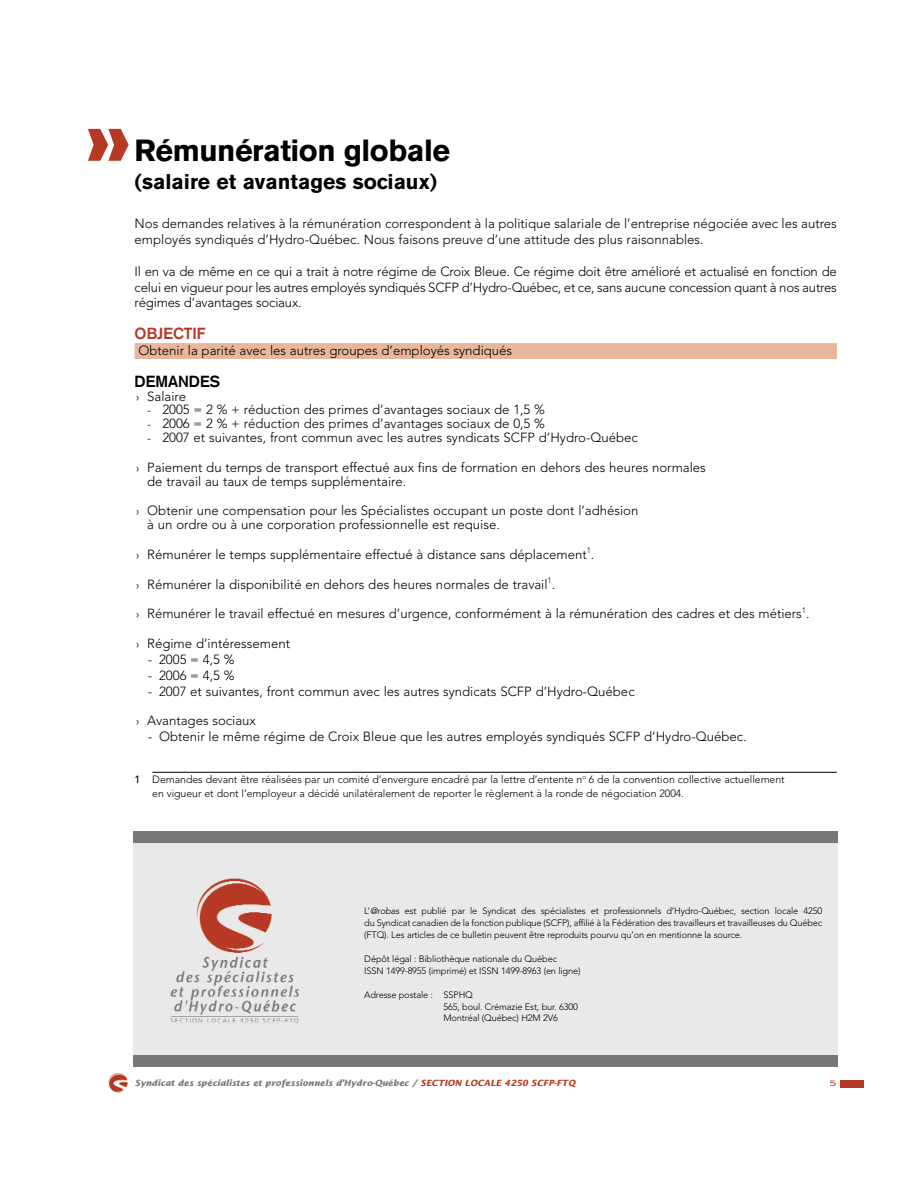
<style>
.page{position:relative;width:918px;height:1188px;background:#fff}
.page>*{position:absolute;margin:0;border:0;box-sizing:border-box;transform-origin:0 0}
.t1{font:800 61.05px "Gill Sans";color:#b73824}
.t2{font:700 30.3px "Akzidenz Grotesk BE";letter-spacing:-.015em;color:#000}
.t3{font:700 21.15px "Akzidenz Grotesk BE";color:#000}
.t4{font:700 15.9px "Akzidenz Grotesk";color:#b73824}
.t5{font:700 15.9px "Akzidenz Grotesk";color:#000}
.t6{font:300 13.2px/15.9px "Avenir";color:#000}
.t7{font:300 10.5px/13.2px "Avenir";letter-spacing:-.005em;color:#000}
.t8{font:300 10.5px "Bank Gothic BT";color:#b73824}
.t9{font:300 9.3px/11.9px "Avenir";letter-spacing:-.015em;color:#000}
.t10{font:italic 700 8.55px "Lucida Sans";color:#787878}
.s1{font-size:11.85px}
.s2{font-weight:500}
.s3{font-style:italic}
.s4{color:#b73824}
</style>
<div class="page">
<svg style="left:108px;top:1072px;width:21px;height:21px"></svg>
<img style="left:108px;top:1073px;width:21px;height:20px;border-radius:50%">
<div style="left:840px;top:1080px;width:23px;height:7px;background:#b73824"></div>
<div style="left:133px;top:955px;width:705px;height:104px;background:#e9e9e9"></div>
<img style="left:166px;top:954px;width:137px;height:69px">
<div style="left:133px;top:841px;width:705px;height:113px;background:#e9e9e9"></div>
<div style="left:135px;top:343px;width:702px;height:16px;background:#e7b69b"></div>
<hr style="left:152px;top:772px;width:685px;height:1px;background:#000">
<div style="left:133px;top:831px;width:705px;height:11px;background:#787878"></div>
<div style="left:133px;top:1055px;width:705px;height:12px;background:#787878"></div>
<h1 class="t1" style="left:87px;top:117px;width:44px">»</h1>
<h2 class="t2" style="left:135px;top:138px;width:317px">Rémunération globale</h2>
<h3 class="t3" style="left:135px;top:174px;width:304px">(salaire et avantages sociaux)</h3>
<p class="t6" style="left:135px;top:217px;width:704px">Nos demandes relatives à la rémunération correspondent à la politique salariale de l’entreprise négociée avec les autres employés syndiqués d’Hydro-Québec. Nous faisons preuve d’une attitude des plus raisonnables.</p>
<p class="t6" style="left:135px;top:264px;width:704px;text-align:justify">Il en va de même en ce qui a trait à notre régime de Croix Bleue. Ce régime doit être amélioré et actualisé en fonction de celui en vigueur pour les autres employés syndiqués SCFP d’Hydro-Québec, et ce, sans aucune concession quant à nos autres régimes d’avantages sociaux.</p>
<p class="t4" style="left:135px;top:327px;width:72px">OBJECTIF</p>
<p class="t6" style="left:138px;top:343px;width:375px">Obtenir la parité avec les autres groupes d’employés syndiqués</p>
<p class="t5" style="left:135px;top:375px;width:87px">DEMANDES</p>
<p class="t6" style="left:136px;top:389px;width:52px"><span class="s1">›</span> Salaire</p>
<p class="t6" style="left:147px;top:403px;width:399px"><span class="s1">-</span> 2005 = 2 % + réduction des primes d’avantages sociaux de 1,5 %</p>
<p class="t6" style="left:147px;top:417px;width:399px"><span class="s1">-</span> 2006 = 2 % + réduction des primes d’avantages sociaux de 0,5 %</p>
<p class="t6" style="left:147px;top:431px;width:492px"><span class="s1">-</span> 2007 et suivantes, front commun avec les autres syndicats SCFP d’Hydro-Québec</p>
<p class="t6" style="left:147px;top:461px;width:560px;line-height:13.8px;text-indent:-11px"><span class="s1">›</span> Paiement du temps de transport effectué aux fins de formation en dehors des heures normales de travail au taux de temps supplémentaire.</p>
<p class="t6" style="left:147px;top:505px;width:493px;line-height:13.8px;text-indent:-11px"><span class="s1">›</span> Obtenir une compensation pour les Spécialistes occupant un poste dont l’adhésion à un ordre ou à une corporation professionnelle est requise.</p>
<p class="t6" style="left:136px;top:547px;width:460px"><span class="s1">›</span> Rémunérer le temps supplémentaire effectué à distance sans déplacement<sup>1</sup>.</p>
<p class="t6" style="left:136px;top:577px;width:421px"><span class="s1">›</span> Rémunérer la disponibilité en dehors des heures normales de travail<sup>1</sup>.</p>
<p class="t6" style="left:136px;top:607px;width:675px"><span class="s1">›</span> Rémunérer le travail effectué en mesures d’urgence, conformément à la rémunération des cadres et des métiers<sup>1</sup>.</p>
<p class="t6" style="left:136px;top:636px;width:156px"><span class="s1">›</span> Régime d’intéressement</p>
<p class="t6" style="left:148px;top:652px;width:88px">- 2005 = 4,5 %</p>
<p class="t6" style="left:148px;top:668px;width:88px">- 2006 = 4,5 %</p>
<p class="t6" style="left:148px;top:684px;width:488px">- 2007 et suivantes, front commun avec les autres syndicats SCFP d’Hydro-Québec</p>
<p class="t6" style="left:136px;top:714px;width:122px"><span class="s1">›</span> Avantages sociaux</p>
<p class="t6" style="left:148px;top:730px;width:600px">- Obtenir le même régime de Croix Bleue que les autres employés syndiqués SCFP d’Hydro-Québec.</p>
<p class="t7" style="left:152px;top:774px;width:634px;text-indent:-18px"><span class="s2">1</span> Demandes devant être réalisées par un comité d’envergure encadré par la lettre d’entente n<sup>o</sup> 6 de la convention collective actuellement en vigueur et dont l’employeur a décidé unilatéralement de reporter le règlement à la ronde de négociation 2004.</p>
<p class="t9" style="left:364px;top:906px;width:459px;text-align:justify">L’<span class="s3">@robas</span> est publié par le Syndicat des spécialistes et professionnels d’Hydro-Québec, section locale 4250 du Syndicat canadien de la fonction publique (SCFP), affilié à la Fédération des travailleurs et travailleuses du Québec (FTQ). Les articles de ce bulletin peuvent être reproduits pourvu qu’on en mentionne la source.</p>
<p class="t9" style="left:364px;top:954px;width:218px">Dépôt légal : Bibliothèque nationale du Québec<br>ISSN 1499-8955 (imprimé) et ISSN 1499-8963 (en ligne)</p>
<p class="t9" style="left:444px;top:989px;width:136px;text-indent:-79px">Adresse postale : SSPHQ<br>565, boul. Crémazie Est, bur. 6300<br>Montréal (Québec) H2M 2V6</p>
<p class="t10" style="left:135px;top:1080px;width:442px">Syndicat des spécialistes et professionnels d’Hydro-Québec / <span class="s4">SECTION LOCALE 4250 SCFP-FTQ</span></p>
<p class="t8" style="left:829px;top:1076px;width:9px">5</p>
</div>
